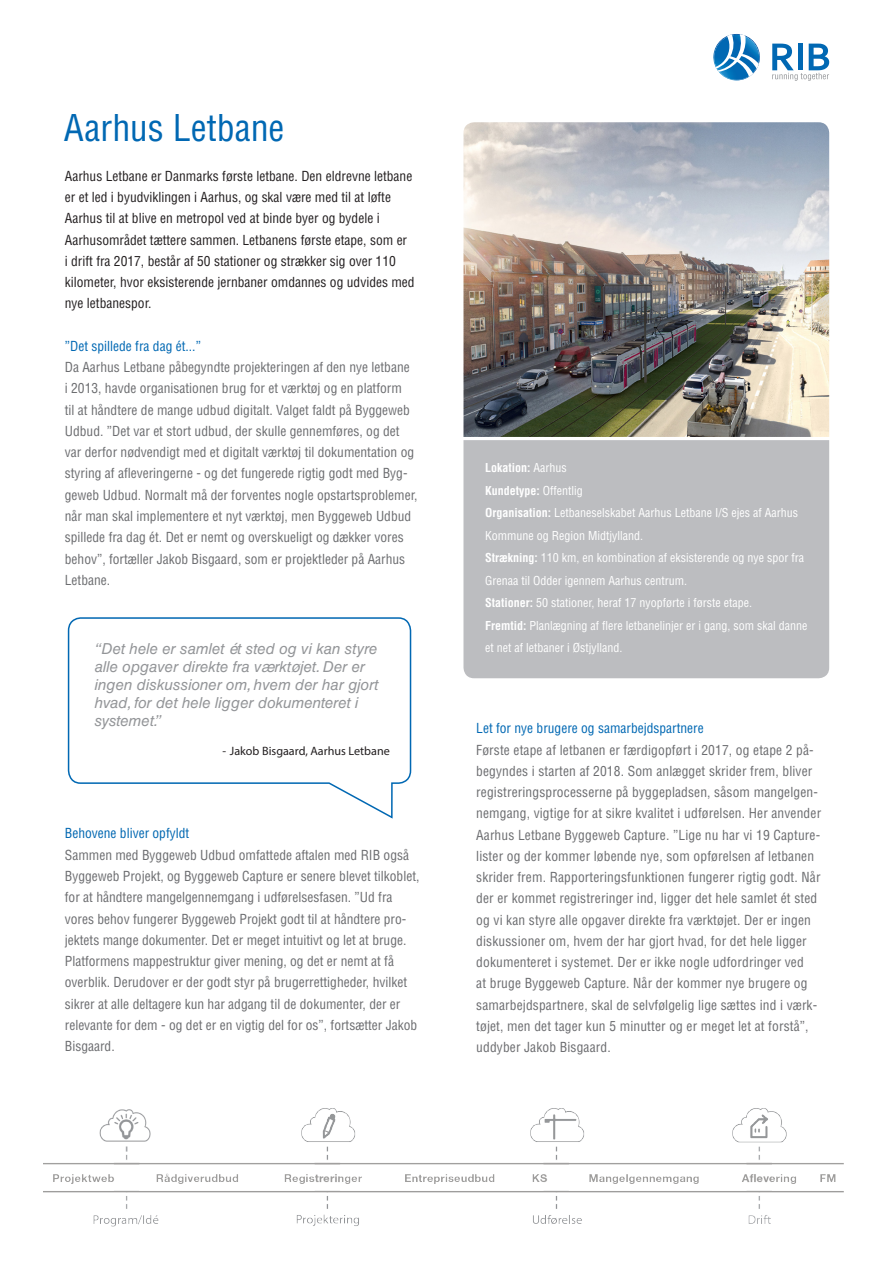
<style>
.page{position:relative;width:893px;height:1263px;background:#fff}
.page>*{position:absolute;margin:0;border:0;box-sizing:border-box;transform-origin:0 0}
.t1{font:condensed 36px "Helvetica LT Std";color:#0168b3}
.t2{font:italic 15.15px/18.1px "Helvetica LT Std";color:#939598}
.t3{font:condensed 13.5px/21.3px "Helvetica LT Std";color:#6c6d70}
.t4{font:condensed 13.5px/21.3px "Helvetica LT Std";color:#231f20}
.t5{font:condensed 13.5px "Helvetica LT Std";color:#0168b3}
.t6{font:condensed 13.5px "Helvetica LT Std";color:#0067b1}
.t7{font:12.15px "Helvetica Neue";color:#231f20}
.t8{font:condensed 12px/22.5px "Helvetica LT Std";color:#fff}
.s1{font-weight:700}
</style>
<div class="page">
<svg style="left:713px;top:34px;width:47px;height:46px"></svg>
<svg style="left:772px;top:44px;width:57px;height:37px"></svg>
<img style="left:44px;top:1108px;width:799px;height:118px">
<img style="left:463px;top:122px;width:366px;height:315px">
<div style="left:463px;top:440px;width:366px;height:238px;background:#bcbdc0"></div>
<svg style="left:67px;top:617px;width:345px;height:202px"></svg>
<h1 class="t1" style="left:64px;top:106px;width:222px">Aarhus Letbane</h1>
<p class="t4" style="left:65px;top:165px;width:351px">Aarhus Letbane er Danmarks første letbane. Den eldrevne letbane er et led i byudviklingen i Aarhus, og skal være med til at løfte Aarhus til at blive en metropol ved at binde byer og bydele i Aarhusområdet tættere sammen. Letbanens første etape, som er<br>i drift fra 2017, består af 50 stationer og strækker sig over 110 kilometer, hvor eksisterende jernbaner omdannes og udvides med nye letbanespor.</p>
<p class="t5" style="left:65px;top:337px;width:138px">”Det spillede fra dag ét...”</p>
<p class="t3" style="left:65px;top:356px;width:354px">Da Aarhus Letbane påbegyndte projekteringen af den nye letbane<br>i 2013, havde organisationen brug for et værktøj og en platform<br>til at håndtere de mange udbud digitalt. Valget faldt på Byggeweb Udbud. ”Det var et stort udbud, der skulle gennemføres, og det var derfor nødvendigt med et digitalt værktøj til dokumentation og styring af afleveringerne - og det fungerede rigtig godt med Byg&shy;geweb Udbud. Normalt må der forventes nogle opstartsproblemer, når man skal implementere et nyt værktøj, men Byggeweb Udbud spillede fra dag ét. Det er nemt og overskueligt og dækker vores behov”, fortæller Jakob Bisgaard, som er projektleder på Aarhus Letbane.</p>
<p class="t8" style="left:485px;top:456px;width:324px"><span class="s1">Lokation:</span> Aarhus<br><span class="s1">Kundetype:</span> Offentlig<br><span class="s1">Organisation:</span> Letbaneselskabet Aarhus Letbane I/S ejes af Aarhus Kommune og Region Midtjylland.<br><span class="s1">Strækning:</span> 110 km, en kombination af eksisterende og nye spor fra Grenaa til Odder igennem Aarhus centrum.<br><span class="s1">Stationer:</span> 50 stationer, heraf 17 nyopførte i første etape.<br><span class="s1">Fremtid:</span> Planlægning af flere letbanelinjer er i gang, som skal danne</p>
<p class="t2" style="left:95px;top:639px;width:284px">“Det hele er samlet ét sted og vi kan styre</p>
<p class="t8" style="left:485px;top:636px;width:139px">et net af letbaner i Østjylland.</p>
<p class="t2" style="left:95px;top:657px;width:285px">alle opgaver direkte fra værktøjet. Der er ingen diskussioner om, hvem der har gjort hvad, for det hele ligger dokumenteret i systemet.”</p>
<p class="t7" style="left:222px;top:743px;width:169px">- Jakob Bisgaard, Aarhus Letbane</p>
<p class="t5" style="left:476px;top:720px;width:229px">Let for nye brugere og samarbejdspartnere</p>
<p class="t3" style="left:476px;top:739px;width:346px">Første etape af letbanen er færdigopført i 2017, og etape 2 på&shy;begyndes i starten af 2018. Som anlægget skrider frem, bliver registreringsprocesserne på byggepladsen, såsom mangelgen&shy;nemgang, vigtige for at sikre kvalitet i udførelsen. Her anvender Aarhus Letbane Byggeweb Capture. ”Lige nu har vi 19 Capture&shy;lister og der kommer løbende nye, som opførelsen af letbanen skrider frem. Rapporteringsfunktionen fungerer rigtig godt. Når der er kommet registreringer ind, ligger det hele samlet ét sted og vi kan styre alle opgaver direkte fra værktøjet. Der er ingen diskussioner om, hvem der har gjort hvad, for det hele ligger dokumenteret i systemet. Der er ikke nogle udfordringer ved<br>at bruge Byggeweb Capture. Når der kommer nye brugere og samarbejdspartnere, skal de selvfølgelig lige sættes ind i værk&shy;tøjet, men det tager kun 5 minutter og er meget let at forstå”, uddyber Jakob Bisgaard.</p>
<p class="t6" style="left:65px;top:825px;width:126px">Behovene bliver opfyldt</p>
<p class="t3" style="left:65px;top:844px;width:356px">Sammen med Byggeweb Udbud omfattede aftalen med RIB også Byggeweb Projekt, og Byggeweb Capture er senere blevet tilkoblet, for at håndtere mangelgennemgang i udførelsesfasen. ”Ud fra vores behov fungerer Byggeweb Projekt godt til at håndtere pro&shy;jektets mange dokumenter. Det er meget intuitivt og let at bruge.<br>Platformens mappestruktur giver mening, og det er nemt at få overblik. Derudover er der godt styr på brugerrettigheder, hvilket sikrer at alle deltagere kun har adgang til de dokumenter, der er relevante for dem - og det er en vigtig del for os”, fortsætter Jakob Bisgaard.</p>
</div>
